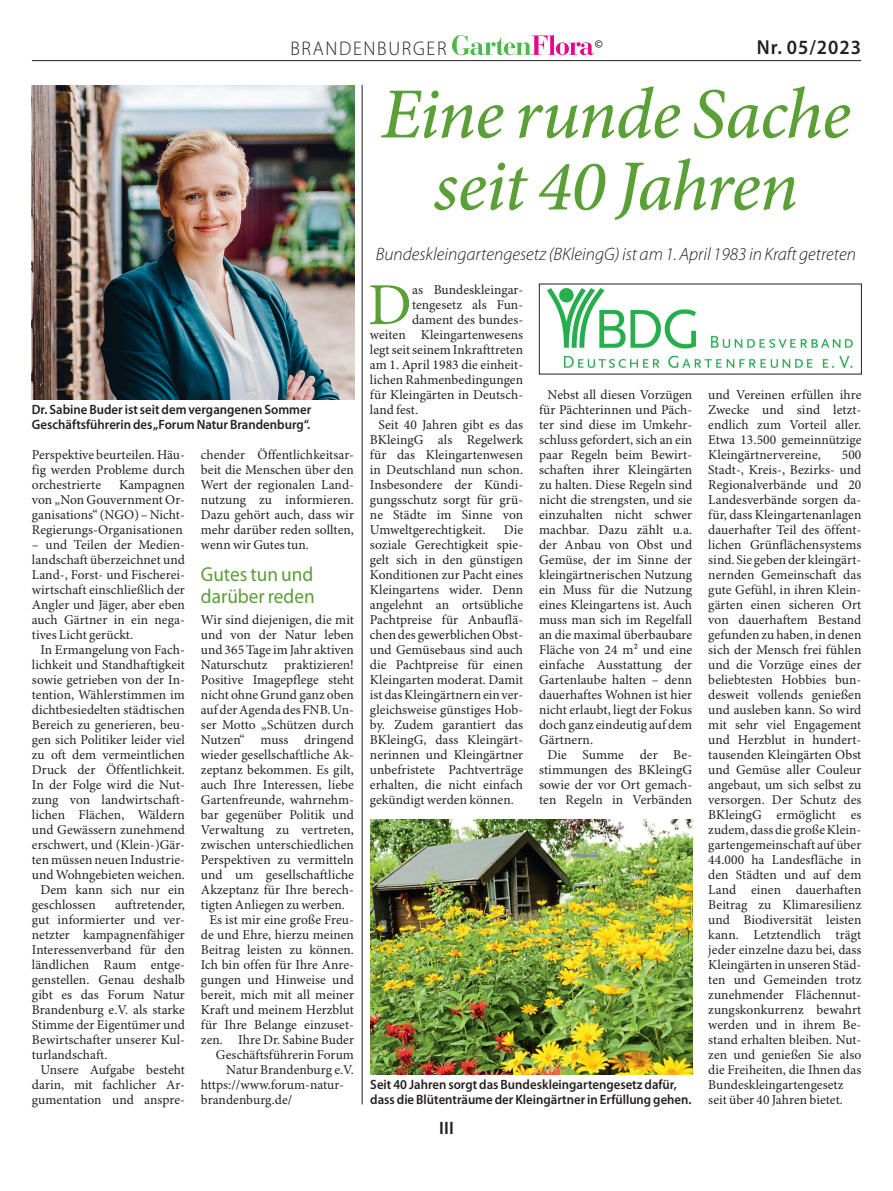
<style>
.page{position:relative;width:893px;height:1191px;background:#fff}
.page>*{position:absolute;margin:0;border:0;box-sizing:border-box;transform-origin:0 0}
.Überschrift_1{font:italic 500 72px/72px "Minion Pro";letter-spacing:-.015em;color:#5b9f37;text-align:center}
.Grundschrift_Initial{font:59.7px "Minion Pro";color:#5b9f37}
.Zwischenüberschrift{font:20.25px/22.5px "Myriad Pro";color:#5b9f37;scale:.95 1}
.t1{font:600 20.25px "Myriad Pro";letter-spacing:.05em;color:#231f20;scale:.95 1}
.t2{font:300 19.8px "Myriad Pro";letter-spacing:.09em;color:#231f20;scale:.95 1}
.Unterzeile_zu_1{font:italic 300 18px "Myriad Pro";color:#231f20}
.t3{font:600 18px "Myriad Pro";color:#231f20}
.Grundschrift{font:13.5px/15px "Minion Pro";letter-spacing:.005em;color:#231f20;text-align:justify}
.Bildunterschrift{font:600 13.5px/15px "Myriad Pro";color:#231f20;scale:.95 1}
.Grundschrift_Initial-2{font:13.5px "Minion Pro";letter-spacing:.005em;color:#231f20}
.t4{font:600 11.85px "Myriad Pro";color:#231f20}
</style>
<div class="page">
<hr style="left:32px;top:60px;width:829px;height:1px;background:#231f20">
<svg style="left:452px;top:35px;width:142px;height:20px"></svg>
<img style="left:32px;top:85px;width:322px;height:314px">
<img style="left:370px;top:819px;width:322px;height:255px">
<img style="left:547px;top:288px;width:306px;height:80px">
<hr style="left:362px;top:85px;width:1px;height:1019px;background:#231f20">
<h3 class="t2" style="left:290px;top:37px;width:166px">BRANDENBURGER</h3>
<p class="t4" style="left:595px;top:37px;width:10px">©</p>
<h3 class="t1" style="left:757px;top:36px;width:111px">Nr. 05/2023</h3>
<p class="Bildunterschrift" style="left:32px;top:402px;width:296px">Dr. Sabine Buder ist seit dem vergangenen Sommer<br>Geschäftsführerin des „Forum Natur Brandenburg“.</p>
<p class="Grundschrift" style="left:32px;top:448px;width:155px">Perspektive beurteilen. Häu&shy;fig werden Probleme durch orchestrierte</p>
<p class="Grundschrift" style="left:32px;top:478px;width:155px;text-indent:87px">Kampagnen von „Non Gouvernment Or&shy;ganisations“ (NGO) – Nicht-Regierungs-Organisationen</p>
<p class="Grundschrift" style="left:32px;top:538px;width:155px">– und Teilen der Medien&shy;landschaft überzeichnet und Land-, Forst- und Fischerei&shy;wirtschaft einschließlich der Angler und Jäger, aber eben auch Gärtner in ein nega&shy;tives Licht gerückt.</p>
<p class="Grundschrift" style="left:32px;top:643px;width:155px;text-indent:9px">In Ermangelung von Fach&shy;lichkeit und Standhaftigkeit sowie getrieben von der In&shy;tention, Wählerstimmen im dichtbesiedelten städtischen Bereich zu generieren, beu&shy;gen sich Politiker leider viel zu oft dem vermeintlichen Druck der Öffentlichkeit.<br>In der Folge wird die Nut&shy;zung von landwirtschaft&shy;lichen Flächen, Wäldern und Gewässern zunehmend erschwert, und (Klein-)Gär&shy;ten müssen neuen Industrie&shy;und Wohngebieten weichen.</p>
<p class="Grundschrift" style="left:32px;top:883px;width:155px;text-indent:9px">Dem kann sich nur ein geschlossen</p>
<p class="Grundschrift" style="left:32px;top:898px;width:155px;text-indent:83px">auftretender, gut informierter und ver&shy;netzter kampagnenfähiger Interessenverband für den ländlichen Raum entge&shy;genstellen. Genau deshalb gibt es das Forum Natur Brandenburg e.V. als starke Stimme der Eigentümer und Bewirtschafter unserer Kul&shy;turlandschaft.</p>
<p class="Grundschrift" style="left:32px;top:1063px;width:155px;text-indent:9px">Unsere Aufgabe besteht darin, mit fachlicher Ar&shy;gumentation und anspre-</p>
<p class="Grundschrift" style="left:201px;top:448px;width:155px">chender Öffentlichkeitsar&shy;beit die Menschen über den Wert der regionalen Land&shy;nutzung zu informieren.<br>Dazu gehört auch, dass wir mehr darüber reden sollten, wenn wir Gutes tun.</p>
<p class="Zwischenüberschrift" style="left:201px;top:563px;width:121px">Gutes tun und darüber reden</p>
<p class="Grundschrift" style="left:201px;top:613px;width:155px">Wir sind diejenigen, die mit und von der Natur leben und 365 Tage im Jahr aktiven Naturschutz praktizieren!<br>Positive Imagepflege steht nicht ohne Grund ganz oben auf der Agenda des FNB. Un&shy;ser Motto „Schützen durch Nutzen“ muss dringend wieder gesellschaftliche Ak&shy;zeptanz bekommen. Es gilt, auch Ihre Interessen, liebe Gartenfreunde, wahrnehm&shy;bar gegenüber Politik und Verwaltung zu vertreten, zwischen unterschiedlichen Perspektiven zu vermitteln und um gesellschaftliche Akzeptanz für Ihre berech&shy;tigten Anliegen zu werben.</p>
<p class="Grundschrift" style="left:201px;top:913px;width:155px;text-indent:9px">Es ist mir eine große Freu&shy;de und Ehre, hierzu meinen Beitrag leisten zu können.<br>Ich bin offen für Ihre Anre&shy;gungen und Hinweise und bereit, mich mit all meiner Kraft und meinem Herzblut für Ihre Belange einzuset&shy;zen. Ihre Dr. Sabine Buder</p>
<p class="Grundschrift" style="left:216px;top:1048px;width:140px">Geschäftsführerin Forum</p>
<p class="Grundschrift" style="left:226px;top:1063px;width:129px">Natur Brandenburg e.V.</p>
<p class="Grundschrift" style="left:201px;top:1078px;width:145px">https://www.forum-natur-</p>
<p class="Grundschrift" style="left:201px;top:1093px;width:93px">brandenburg.de/</p>
<p class="Überschrift_1" style="left:381px;top:81px;width:472px">Eine runde Sache seit 40 Jahren</p>
<p class="Unterzeile_zu_1" style="left:376px;top:245px;width:482px">Bundeskleingartengesetz (BKleingG) ist am 1. April 1983 in Kraft getreten</p>
<p class="Grundschrift_Initial" style="left:368px;top:269px;width:45px">D</p>
<p class="Grundschrift_Initial-2" style="left:412px;top:282px;width:113px">as Bundeskleingar-</p>
<p class="Grundschrift_Initial-2" style="left:412px;top:297px;width:113px">tengesetz als Fun-</p>
<p class="Grundschrift_Initial-2" style="left:412px;top:312px;width:113px">dament des bundes-</p>
<p class="Grundschrift_Initial-2" style="left:370px;top:327px;width:155px">weiten Kleingartenwesens</p>
<p class="Grundschrift_Initial-2" style="left:370px;top:342px;width:155px">legt seit seinem Inkrafttreten</p>
<p class="Grundschrift_Initial-2" style="left:370px;top:357px;width:155px">am 1. April 1983 die einheit-</p>
<p class="Grundschrift_Initial-2" style="left:370px;top:372px;width:155px">lichen Rahmenbedingungen</p>
<p class="Grundschrift_Initial-2" style="left:370px;top:387px;width:155px">für Kleingärten in Deutsch-</p>
<p class="Grundschrift_Initial-2" style="left:370px;top:402px;width:50px">land fest.</p>
<p class="Grundschrift" style="left:370px;top:418px;width:155px;text-indent:9px">Seit 40 Jahren gibt es das BKleingG als Regelwerk für das Kleingartenwesen in Deutschland nun schon.<br>Insbesondere der Kündi&shy;gungsschutz sorgt für grü&shy;ne Städte im Sinne von Umweltgerechtigkeit.</p>
<p class="Grundschrift" style="left:370px;top:523px;width:155px;text-indent:134px">Die soziale Gerechtigkeit spie&shy;gelt sich in den günstigen Konditionen zur Pacht eines Kleingartens wider. Denn angelehnt an ortsübliche Pachtpreise für Anbauflä&shy;chen des gewerblichen Obst&shy;und Gemüsebaus sind auch die Pachtpreise für einen Kleingarten moderat. Damit ist das Kleingärtnern ein ver&shy;gleichsweise günstiges Hob&shy;by. Zudem garantiert das BKleingG, dass Kleingärt&shy;nerinnen und Kleingärtner unbefristete Pachtverträge erhalten, die nicht einfach gekündigt werden können.</p>
<p class="Grundschrift" style="left:539px;top:388px;width:155px;text-indent:9px">Nebst all diesen Vorzügen für Pächterinnen und Päch&shy;ter sind diese im Umkehr&shy;schluss gefordert, sich an ein paar Regeln beim Bewirt&shy;schaften ihrer Kleingärten zu halten. Diese Regeln sind nicht die strengsten, und sie einzuhalten nicht schwer machbar. Dazu zählt u.a. der Anbau von Obst und Gemüse, der im Sinne der kleingärtnerischen Nutzung ein Muss für die Nutzung eines Kleingartens ist. Auch muss man sich im Regelfall an die maximal überbaubare Fläche von 24 m² und eine einfache Ausstattung der Gartenlaube halten – denn dauerhaftes Wohnen ist hier nicht erlaubt, liegt der Fokus doch ganz eindeutig auf dem Gärtnern.</p>
<p class="Grundschrift" style="left:539px;top:748px;width:155px;text-indent:9px">Die Summe der Be&shy;stimmungen des BKleingG sowie der vor Ort gemach&shy;ten Regeln in Verbänden</p>
<p class="Bildunterschrift" style="left:370px;top:1077px;width:340px">Seit 40 Jahren sorgt das Bundeskleingartengesetz dafür, dass die Blütenträume der Kleingärtner in Erfüllung gehen.</p>
<h3 class="t3" style="left:439px;top:1118px;width:16px">III</h3>
<p class="Grundschrift" style="left:708px;top:388px;width:155px">und Vereinen erfüllen ihre Zwecke und sind letzt&shy;endlich zum Vorteil aller.<br>Etwa 13.500 gemeinnützige Kleingärtnervereine,</p>
<p class="Grundschrift" style="left:708px;top:448px;width:155px;text-align:left;text-indent:134px">500<br>Stadt-, Kreis-, Bezirks- und<br>Regionalverbände und 20<br>Landesverbände sorgen da&shy;für, dass Kleingartenanlagen dauerhafter Teil des öffent&shy;lichen Grünflächensystems sind. Sie geben der kleingärt&shy;nernden Gemeinschaft das gute Gefühl, in ihren Klein&shy;gärten einen sicheren Ort von dauerhaftem Bestand gefunden zu haben, in denen sich der Mensch frei fühlen und die Vorzüge eines der beliebtesten Hobbies bun&shy;desweit vollends genießen und ausleben kann. So wird mit sehr viel Engagement und Herzblut in hundert&shy;tausenden Kleingärten Obst und Gemüse aller Couleur angebaut, um sich selbst zu versorgen. Der Schutz des<br>BKleingG ermöglicht es zudem, dass die große Klein&shy;gartengemeinschaft auf über<br>44.000 ha Landesfläche in den Städten und auf dem<br>Land einen dauerhaften<br>Beitrag zu Klimaresilienz und Biodiversität leisten kann. Letztendlich trägt jeder einzelne dazu bei, dass<br>Kleingärten in unseren Städ&shy;ten und Gemeinden trotz zunehmender Flächennut&shy;zungskonkurrenz bewahrt werden und in ihrem Be&shy;stand erhalten bleiben. Nut&shy;zen und genießen Sie also die Freiheiten, die Ihnen das<br>Bundeskleingartengesetz seit über 40 Jahren bietet.</p>
</div>
